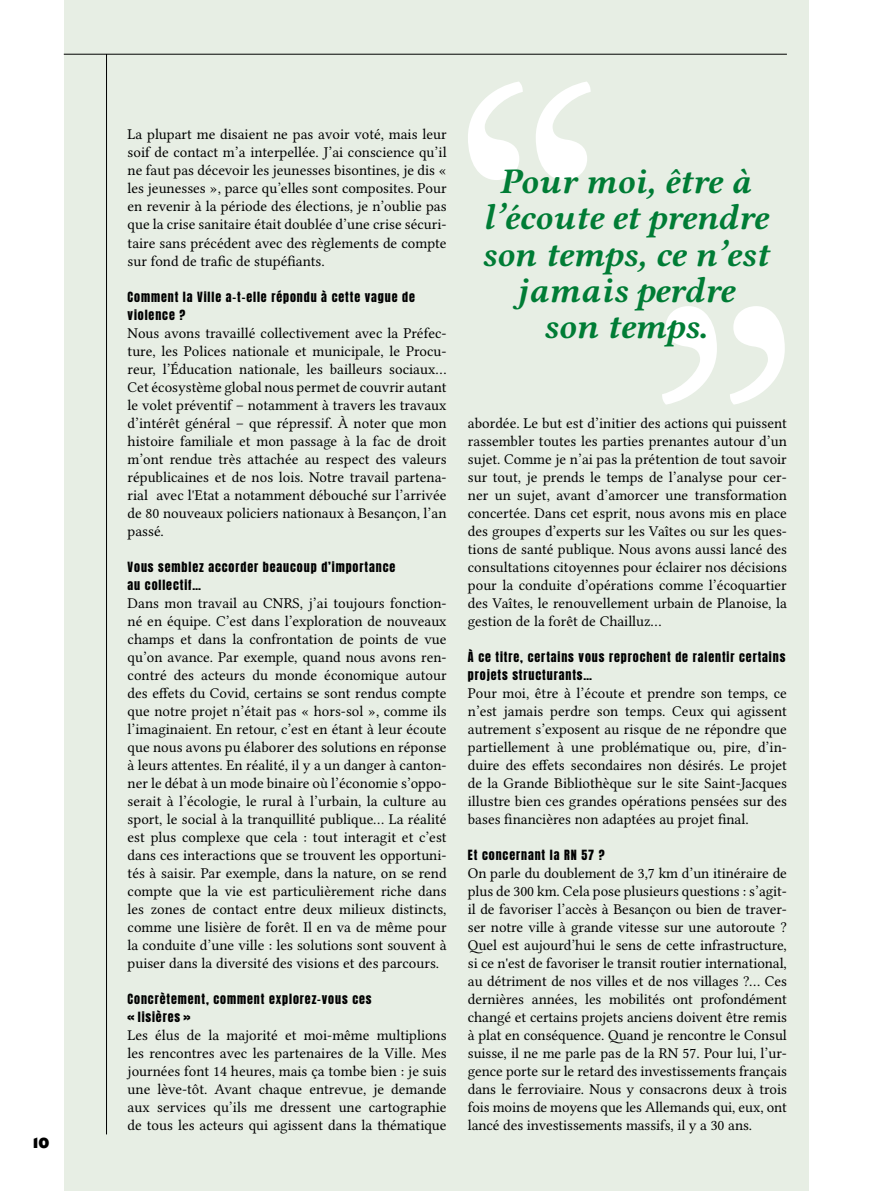
<style>
.page{position:relative;width:872px;height:1191px;background:#fff}
.page>*{position:absolute;margin:0;border:0;box-sizing:border-box;transform-origin:0 0}
.t1{font:36px/36px "Lin Libertine OBI";color:#007c35;text-align:center}
.t2{font:15px/18px "Lin Libertine O";color:#000;text-align:justify}
.t3{font:700 15px "Bureau Eagle";color:#000}
.t4{font:12px/18px "Anton";letter-spacing:.075em;color:#000}
</style>
<div class="page">
<div style="left:64px;top:0;width:744px;height:1191px;background:#e7eee4"></div>
<svg style="left:468px;top:82px;width:122px;height:98px"></svg>
<hr style="left:64px;top:54px;width:723px;height:1px;background:#000">
<svg style="left:662px;top:306px;width:122px;height:98px"></svg>
<hr style="left:106px;top:54px;width:1px;height:1080px;background:#000">
<p class="t3" style="left:33px;top:1134px;width:18px">10</p>
<p class="t2" style="left:128px;top:126px;width:320px">La plupart me disaient ne pas avoir voté, mais leur soif de contact m’a interpellée. J’ai conscience qu’il ne faut pas décevoir les jeunesses bisontines, je dis « les jeunesses », parce qu’elles sont composites. Pour en revenir à la période des élections, je n’oublie pas que la crise sanitaire était doublée d’une crise sécuri&shy;taire sans précédent avec des règlements de compte sur fond de trafic de stupéfiants.</p>
<p class="t4" style="left:128px;top:288px;width:289px">Comment la Ville a-t-elle répondu à cette vague de violence ?</p>
<p class="t2" style="left:128px;top:324px;width:320px">Nous avons travaillé collectivement avec la Préfec&shy;ture, les Polices nationale et municipale, le Procu&shy;reur, l’Éducation nationale, les bailleurs sociaux...<br>Cet écosystème global nous permet de couvrir autant le volet préventif – notamment à travers les travaux d’intérêt général – que répressif. À noter que mon histoire familiale et mon passage à la fac de droit m’ont rendue très attachée au respect des valeurs républicaines et de nos lois. Notre travail partena&shy;rial avec l'Etat a notamment débouché sur l’arrivée de 80 nouveaux policiers nationaux à Besançon, l’an passé.</p>
<p class="t4" style="left:128px;top:558px;width:269px">Vous semblez accorder beaucoup d’importance au collectif…</p>
<p class="t2" style="left:128px;top:594px;width:320px">Dans mon travail au CNRS, j’ai toujours fonction&shy;né en équipe. C’est dans l’exploration de nouveaux champs et dans la confrontation de points de vue qu’on avance. Par exemple, quand nous avons ren&shy;contré des acteurs du monde économique autour des effets du Covid, certains se sont rendus compte que notre projet n’était pas « hors-sol », comme ils l’imaginaient. En retour, c’est en étant à leur écoute que nous avons pu élaborer des solutions en réponse à leurs attentes. En réalité, il y a un danger à canton&shy;ner le débat à un mode binaire où l’économie s’oppo&shy;serait à l’écologie, le rural à l’urbain, la culture au sport, le social à la tranquillité publique... La réalité est plus complexe que cela : tout interagit et c’est dans ces interactions que se trouvent les opportuni&shy;tés à saisir. Par exemple, dans la nature, on se rend compte que la vie est particulièrement riche dans les zones de contact entre deux milieux distincts, comme une lisière de forêt. Il en va de même pour la conduite d’une ville : les solutions sont souvent à puiser dans la diversité des visions et des parcours.</p>
<p class="t4" style="left:128px;top:990px;width:245px">Concrètement, comment explorez-vous ces « lisières »</p>
<p class="t2" style="left:128px;top:1026px;width:320px">Les élus de la majorité et moi-même multiplions les rencontres avec les partenaires de la Ville. Mes journées font 14 heures, mais ça tombe bien : je suis une lève-tôt. Avant chaque entrevue, je demande aux services qu’ils me dressent une cartographie de tous les acteurs qui agissent dans la thématique</p>
<h1 class="t1" style="left:481px;top:163px;width:289px">Pour moi, être à l’écoute et prendre son temps, ce n’est jamais perdre<br>son temps.</h1>
<p class="t2" style="left:468px;top:414px;width:320px">abordée. Le but est d’initier des actions qui puissent rassembler toutes les parties prenantes autour d’un sujet. Comme je n’ai pas la prétention de tout savoir sur tout, je prends le temps de l’analyse pour cer&shy;ner un sujet, avant d’amorcer une transformation concertée. Dans cet esprit, nous avons mis en place des groupes d’experts sur les Vaîtes ou sur les ques&shy;tions de santé publique. Nous avons aussi lancé des consultations citoyennes pour éclairer nos décisions pour la conduite d’opérations comme l’écoquartier des Vaîtes, le renouvellement urbain de Planoise, la gestion de la forêt de Chailluz...</p>
<p class="t4" style="left:468px;top:648px;width:319px">À ce titre, certains vous reprochent de ralentir certains projets structurants…</p>
<p class="t2" style="left:468px;top:684px;width:320px">Pour moi, être à l’écoute et prendre son temps, ce n’est jamais perdre son temps. Ceux qui agissent autrement s’exposent au risque de ne répondre que partiellement à une problématique ou, pire, d’in&shy;duire des effets secondaires non désirés. Le projet de la Grande Bibliothèque sur le site Saint-Jacques illustre bien ces grandes opérations pensées sur des bases financières non adaptées au projet final.</p>
<p class="t4" style="left:468px;top:846px;width:138px">Et concernant la RN 57 ?</p>
<p class="t2" style="left:468px;top:864px;width:320px">On parle du doublement de 3,7 km d’un itinéraire de plus de 300 km. Cela pose plusieurs questions : s’agit&shy;il de favoriser l’accès à Besançon ou bien de traver&shy;ser notre ville à grande vitesse sur une autoroute ?<br>Quel est aujourd’hui le sens de cette infrastructure, si ce n'est de favoriser le transit routier international, au détriment de nos villes et de nos villages ?... Ces dernières années, les mobilités ont profondément changé et certains projets anciens doivent être remis à plat en conséquence. Quand je rencontre le Consul suisse, il ne me parle pas de la RN 57. Pour lui, l’ur&shy;gence porte sur le retard des investissements français dans le ferroviaire. Nous y consacrons deux à trois fois moins de moyens que les Allemands qui, eux, ont lancé des investissements massifs, il y a 30 ans.</p>
</div>
